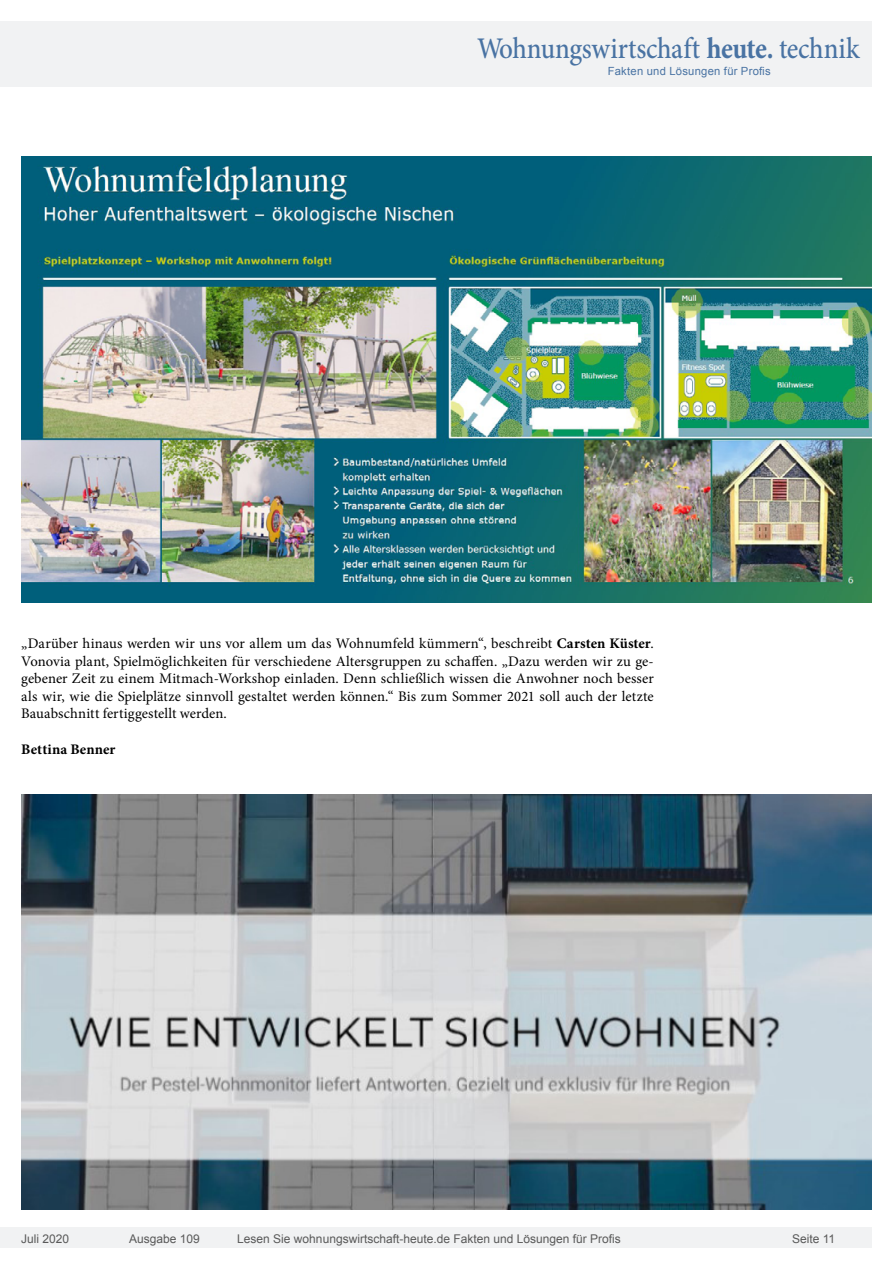
<style>
.page{position:relative;width:893px;height:1263px;background:#fff}
.page>*{position:absolute;margin:0;border:0;box-sizing:border-box;transform-origin:0 0}
.t1{font:500 30px "Minion Pro";letter-spacing:-.01em;color:#4973a3;scale:.9 1}
.Fließtext_erste_Zeil{font:14.7px/17.5px "Minion Pro";letter-spacing:.005em;color:#000;text-align:justify}
.AUTOR{font:700 14.7px "Minion Pro";letter-spacing:.01em;color:#000}
.t2{font:12px "Arial";color:#595959}
.t3{font:11.25px "Arial";letter-spacing:.025em;color:#4973a3}
.s1{font-weight:700}
</style>
<div class="page">
<div style="left:0;top:1227px;width:872px;height:20px;background:#f1f2f3"></div>
<div style="left:0;top:21px;width:872px;height:66px;background:#f1f2f3"></div>
<img style="left:21px;top:157px;width:851px;height:445px">
<img style="left:21px;top:795px;width:851px;height:415px">
<h1 class="t1" style="left:477px;top:28px;width:426px">Wohnungswirtschaft <span class="s1">heute.</span> technik</h1>
<p class="t3" style="left:608px;top:63px;width:165px">Fakten und Lösungen für Profis</p>
<p class="Fließtext_erste_Zeil" style="left:21px;top:635px;width:634px">„Darüber hinaus werden wir uns vor allem um das Wohnumfeld kümmern“, beschreibt <span class="s1">Carsten Küster</span>.<br>Vonovia plant, Spielmöglichkeiten für verschiedene Altersgruppen zu schaffen. „Dazu werden wir zu ge&shy;gebener Zeit zu einem Mitmach-Workshop einladen. Denn schließlich wissen die Anwohner noch besser als wir, wie die Spielplätze sinnvoll gestaltet werden können.“ Bis zum Sommer 2021 soll auch der letzte Bauabschnitt fertiggestellt werden.</p>
<p class="AUTOR" style="left:21px;top:738px;width:96px">Bettina Benner</p>
<p class="t2" style="left:21px;top:1230px;width:50px">Juli 2020</p>
<p class="t2" style="left:129px;top:1230px;width:72px">Ausgabe 109</p>
<p class="t2" style="left:237px;top:1230px;width:385px">Lesen Sie wohnungswirtschaft-heute.de Fakten und Lösungen für Profis</p>
<p class="t2" style="left:792px;top:1231px;width:45px">Seite 11</p>
</div>
